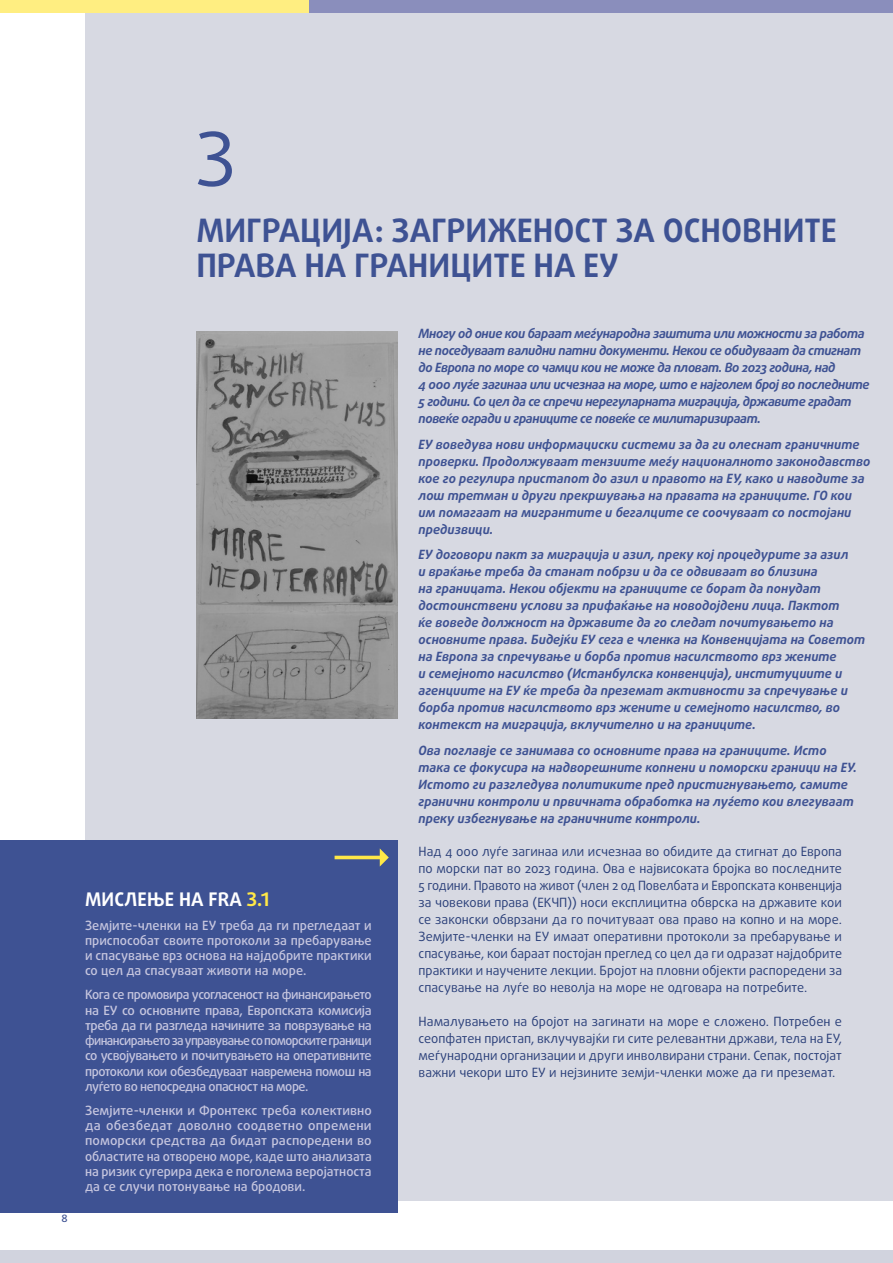
<style>
.page{position:relative;width:893px;height:1263px;background:#fff}
.page>*{position:absolute;margin:0;border:0;box-sizing:border-box;transform-origin:0 0}
.title_1_no{font:74.25px "Daxline Pro";color:#3e5293}
.title_1{font:700 32.25px/35.2px "Daxline Pro";color:#3e5293}
.FRAOP_title{font:700 18.75px "Daxline Pro";letter-spacing:.01em;color:#fff}
.intro_1{font:italic 700 12.75px/17px "Daxline Pro";color:#3e5293}
.body{font:12.75px/17px "Daxline Pro";color:#2a3f79;text-align:justify}
.FRAOP_body{font:500 12.75px/15.3px "Daxline Pro";color:#c6c6df;text-align:justify}
.intro_1-2{font:italic 700 12.75px/17px "Daxline Pro";letter-spacing:-.03em;color:#3e5293}
.t1{font:500 10.5px "Daxline Pro";color:#3e5293}
.s1{color:#ffe847}
</style>
<div class="page">
<div style="left:85px;top:0;width:808px;height:1201px;background:#d7d9e2"></div>
<div style="left:0;top:840px;width:397px;height:372px;background:#3e5293"></div>
<svg style="left:335px;top:848px;width:54px;height:18px"></svg>
<img style="left:196px;top:332px;width:201px;height:387px">
<div style="left:0;top:1250px;width:893px;height:13px;background:#d1d3de"></div>
<div style="left:307px;top:0;width:586px;height:13px;background:#8a8ebc"></div>
<div style="left:0;top:0;width:308px;height:13px;background:#ffee81"></div>
<h1 class="title_1_no" style="left:196px;top:110px;width:41px">3</h1>
<h1 class="title_1" style="left:196px;top:213px;width:642px">МИГРАЦИЈА: ЗАГРИЖЕНОСТ ЗА ОСНОВНИТЕ<br>ПРАВА НА ГРАНИЦИТЕ НА ЕУ</h1>
<p class="t1" style="left:62px;top:1211px;width:8px">8</p>
<h2 class="FRAOP_title" style="left:85px;top:886px;width:186px">МИСЛЕЊЕ НА FRA <span class="s1">3.1</span></h2>
<p class="FRAOP_body" style="left:85px;top:917px;width:288px">Земјите-членки на ЕУ треба да ги прегледаат и приспособат своите протоколи за пребарување и спасување врз основа на најдобрите практики со цел да спасуваат животи на море.</p>
<p class="FRAOP_body" style="left:85px;top:987px;width:288px">Кога се промовира усогласеност на финансирањето на ЕУ со основните права, Европската комисија треба да ги разгледа начините за поврзување на финансирањето за управување со поморските граници со усвојувањето и почитувањето на оперативните протоколи кои обезбедуваат навремена помош на луѓето во непосредна опасност на море.</p>
<p class="FRAOP_body" style="left:85px;top:1103px;width:288px">Земјите-членки и Фронтекс треба колективно да обезбедат доволно соодветно опремени поморски средства да бидат распоредени во областите на отворено море, каде што анализата на ризик сугерира дека е поголема веројатноста да се случи потонување на бродови.</p>
<p class="intro_1-2" style="left:419px;top:325px;width:453px">Многу од оние кои бараат меѓународна заштита или можности за работа не поседуваат валидни патни документи. Некои се обидуваат да стигнат до Европа по море со чамци кои не може да пловат. Во 2023 година, над<br>4 000 луѓе загинаа или исчезнаа на море, што е најголем број во последните 5 години. Со цел да се спречи нерегуларната миграција, државите градат повеќе огради и границите се повеќе се милитаризираат.</p>
<p class="intro_1" style="left:419px;top:436px;width:453px">ЕУ воведува нови информациски системи за да ги олеснат граничните проверки. Продолжуваат тензиите меѓу националното законодавство кое го регулира пристапот до азил и правото на ЕУ, како и наводите за лош третман и други прекршувања на правата на границите. ГО кои им помагаат на мигрантите и бегалците се соочуваат со постојани предизвици.</p>
<p class="intro_1" style="left:419px;top:546px;width:448px">ЕУ договори пакт за миграција и азил, преку кој процедурите за азил<br>и враќање треба да станат побрзи и да се одвиваат во близина<br>на границата. Некои објекти на границите се борат да понудат достоинствени услови за прифаќање на новодојдени лица. Пактот<br>ќе воведе должност на државите да го следат почитувањето на основните права. Бидејќи ЕУ сега е членка на Конвенцијата на Советот на Европа за спречување и борба против насилството врз жените<br>и семејното насилство (Истанбулска конвенција), институциите и агенциите на ЕУ ќе треба да преземат активности за спречување и борба против насилството врз жените и семејното насилство, во контекст на миграција, вклучително и на границите.</p>
<p class="intro_1" style="left:419px;top:742px;width:440px">Ова поглавје се занимава со основните права на границите. Исто така се фокусира на надворешните копнени и поморски граници на ЕУ.<br>Истото ги разгледува политиките пред пристигнувањето, самите гранични контроли и првичната обработка на луѓето кои влегуваат преку избегнување на граничните контроли.</p>
<p class="body" style="left:419px;top:843px;width:425px">Над 4 000 луѓе загинаа или исчезнаа во обидите да стигнат до Европа по морски пат во 2023 година. Ова е највисоката бројка во последните 5 години. Правото на живот (член 2 од Повелбата и Европската конвенција за човекови права (ЕКЧП)) носи експлицитна обврска на државите кои се законски обврзани да го почитуваат ова право на копно и на море.<br>Земјите-членки на ЕУ имаат оперативни протоколи за пребарување и спасување, кои бараат постојан преглед со цел да ги одразат најдобрите практики и научените лекции. Бројот на пловни објекти распоредени за спасување на луѓе во неволја на море не одговара на потребите.</p>
<p class="body" style="left:419px;top:1013px;width:425px">Намалувањето на бројот на загинати на море е сложено. Потребен е сеопфатен пристап, вклучувајќи ги сите релевантни држави, тела на ЕУ, меѓународни организации и други инволвирани страни. Сепак, постојат важни чекори што ЕУ и нејзините земји-членки може да ги преземат.</p>
</div>
